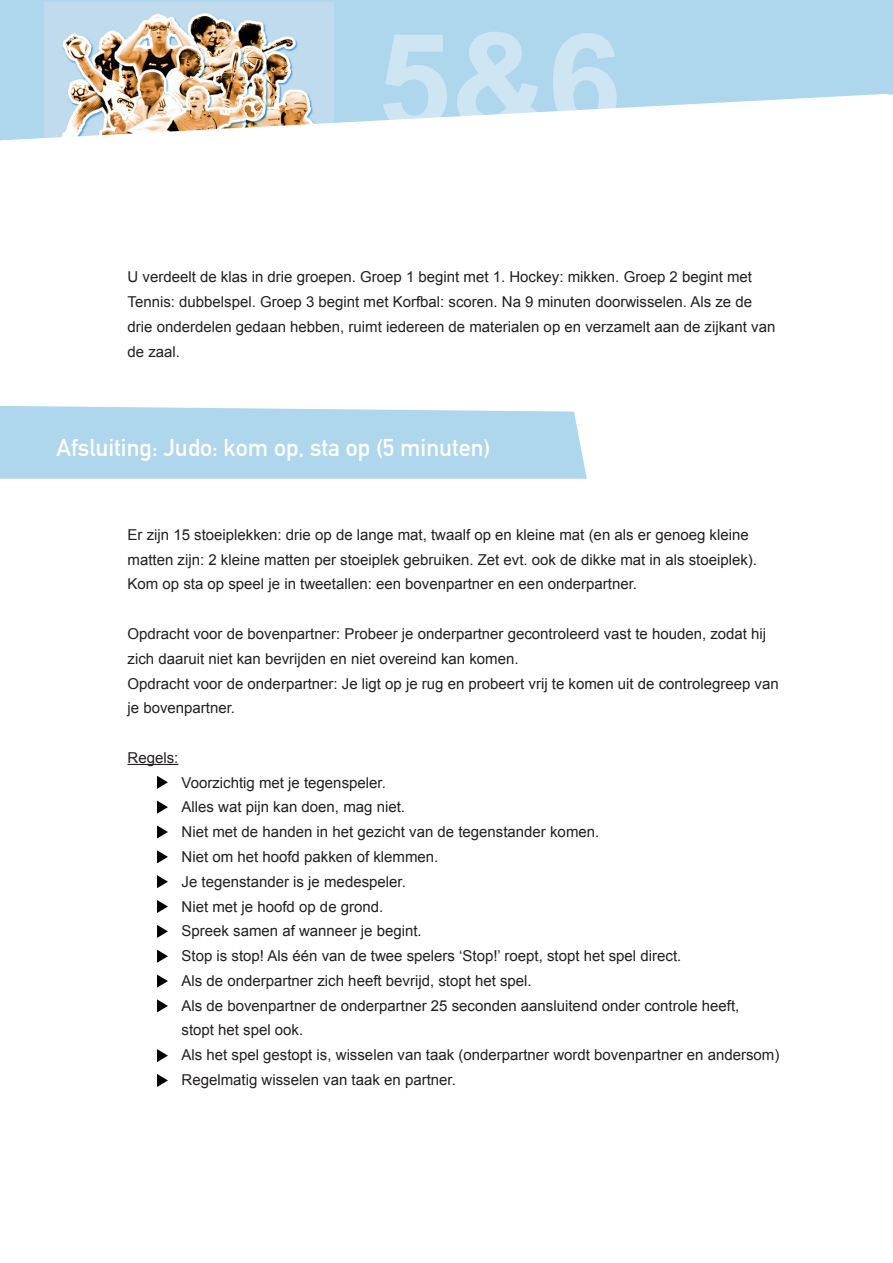
<style>
.page{position:relative;width:893px;height:1263px;background:#fff}
.page>*{position:absolute;margin:0;border:0;box-sizing:border-box;transform-origin:0 0}
.t1{font:700 133.2px "Arial";color:#cee5f4}
.t2{font:24px "DIN Mittelschrift Std";color:#fff}
.t3{font:15px/24.8px "Arial";color:#231f20}
</style>
<div class="page">
<div style="left:0;top:0;width:893px;height:95px;background:#aed6ed"></div>
<img style="left:45px;top:2px;width:288px;height:92px">
<svg style="left:0;top:94px;width:889px;height:47px"></svg>
<div style="left:0;top:406px;width:587px;height:73px;background:#aed6ed"></div>
<hr style="left:128px;top:764px;width:50px;height:1px;background:#231f20">
<svg style="left:157px;top:776px;width:11px;height:13px"></svg>
<svg style="left:157px;top:801px;width:11px;height:13px"></svg>
<svg style="left:157px;top:825px;width:11px;height:13px"></svg>
<svg style="left:157px;top:850px;width:11px;height:13px"></svg>
<svg style="left:157px;top:875px;width:11px;height:13px"></svg>
<svg style="left:157px;top:900px;width:11px;height:13px"></svg>
<svg style="left:157px;top:925px;width:11px;height:13px"></svg>
<svg style="left:157px;top:950px;width:11px;height:13px"></svg>
<svg style="left:157px;top:974px;width:11px;height:13px"></svg>
<svg style="left:157px;top:999px;width:11px;height:13px"></svg>
<svg style="left:157px;top:1049px;width:11px;height:13px"></svg>
<svg style="left:157px;top:1074px;width:11px;height:13px"></svg>
<p class="t1" style="left:377px;top:-6px;width:246px">5&amp;6</p>
<p class="t3" style="left:128px;top:265px;width:649px">U verdeelt de klas in drie groepen. Groep 1 begint met 1. Hockey: mikken. Groep 2 begint met Tennis: dubbelspel. Groep 3 begint met Korfbal: scoren. Na 9 minuten doorwisselen. Als ze de drie onderdelen gedaan hebben, ruimt iedereen de materialen op en verzamelt aan de zijkant van de zaal.</p>
<p class="t2" style="left:57px;top:433px;width:435px">Afsluiting: Judo: kom op, sta op (5 minuten)</p>
<p class="t3" style="left:128px;top:522px;width:631px">Er zijn 15 stoeiplekken: drie op de lange mat, twaalf op en kleine mat (en als er genoeg kleine matten zijn: 2 kleine matten per stoeiplek gebruiken. Zet evt. ook de dikke mat in als stoeiplek).<br>Kom op sta op speel je in tweetallen: een bovenpartner en een onderpartner.</p>
<p class="t3" style="left:128px;top:621px;width:640px">Opdracht voor de bovenpartner: Probeer je onderpartner gecontroleerd vast te houden, zodat hij zich daaruit niet kan bevrijden en niet overeind kan komen.</p>
<p class="t3" style="left:128px;top:671px;width:653px">Opdracht voor de onderpartner: Je ligt op je rug en probeert vrij te komen uit de controlegreep van je bovenpartner.</p>
<p class="t3" style="left:128px;top:745px;width:52px">Regels:</p>
<p class="t3" style="left:182px;top:770px;width:206px">Voorzichtig met je tegenspeler.</p>
<p class="t3" style="left:182px;top:795px;width:225px">Alles wat pijn kan doen, mag niet.</p>
<p class="t3" style="left:182px;top:820px;width:419px">Niet met de handen in het gezicht van de tegenstander komen.</p>
<p class="t3" style="left:182px;top:844px;width:258px">Niet om het hoofd pakken of klemmen.</p>
<p class="t3" style="left:182px;top:869px;width:226px">Je tegenstander is je medespeler.</p>
<p class="t3" style="left:182px;top:894px;width:203px">Niet met je hoofd op de grond.</p>
<p class="t3" style="left:182px;top:919px;width:242px">Spreek samen af wanneer je begint.</p>
<p class="t3" style="left:182px;top:944px;width:501px">Stop is stop! Als één van de twee spelers ‘Stop!’ roept, stopt het spel direct.</p>
<p class="t3" style="left:182px;top:968px;width:352px">Als de onderpartner zich heeft bevrijd, stopt het spel.</p>
<p class="t3" style="left:182px;top:993px;width:559px">Als de bovenpartner de onderpartner 25 seconden aansluitend onder controle heeft, stopt het spel ook.</p>
<p class="t3" style="left:182px;top:1043px;width:599px">Als het spel gestopt is, wisselen van taak (onderpartner wordt bovenpartner en andersom)</p>
<p class="t3" style="left:182px;top:1067px;width:276px">Regelmatig wisselen van taak en partner.</p>
</div>
